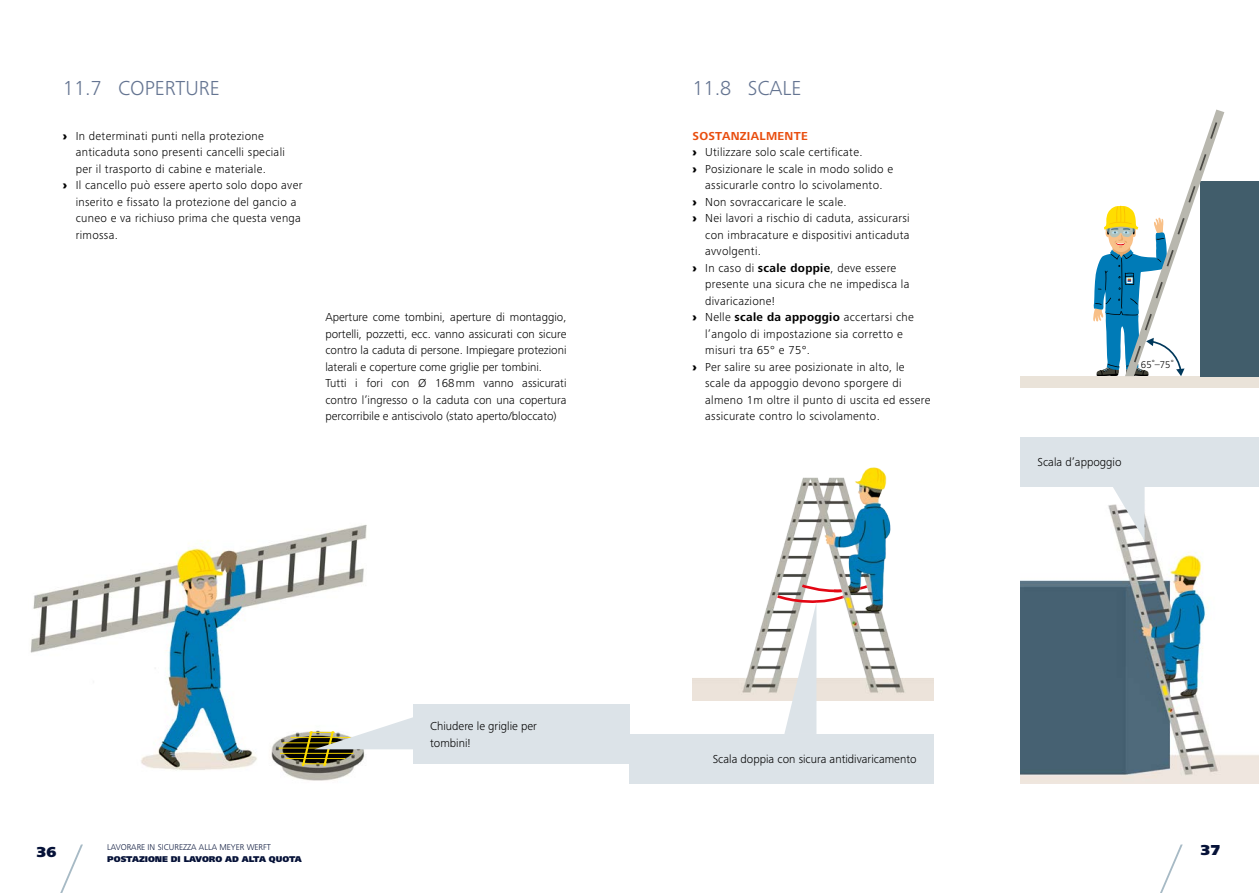
<style>
.page{position:relative;width:1259px;height:893px;background:#fff}
.page>*{position:absolute;margin:0;border:0;box-sizing:border-box;transform-origin:0 0}
.t1{font:300 21px "Frutiger Next LTW1 G";color:#647491}
.t2{font:900 15px "Frutiger Next LTW1 G";color:#061238}
.t3{font:300 12px "Frutiger Next LTW1 G";letter-spacing:.025em;color:#000}
.t4{font:300 12px/16.5px "Frutiger Next LTW1 G";color:#000}
.t5{font:700 12px "Frutiger Next LTW1 G";letter-spacing:.025em;color:#e94e0f}
.t6{font:300 10.2px "Frutiger Next LT";color:#000}
.t7{font:300 8.7px "Frutiger Next LTW1 G";color:#061238}
.t8{font:900 8.7px "Frutiger Next LTW1 G";color:#061238}
.s1{font-weight:900}
.s2{font-weight:700}
</style>
<div class="page">
<img style="left:30px;top:525px;width:337px;height:256px">
<hr style="left:279px;top:748px;width:78px;height:1px;background:#fd0">
<hr style="left:282px;top:742px;width:74px;height:1px;background:#fd0">
<hr style="left:280px;top:753px;width:74px;height:1px;background:#fd0">
<hr style="left:290px;top:737px;width:61px;height:1px;background:#fd0">
<hr style="left:285px;top:758px;width:60px;height:1px;background:#fd0">
<img style="left:692px;top:467px;width:241px;height:234px">
<img style="left:1020px;top:495px;width:239px;height:288px">
<div style="left:1020px;top:376px;width:239px;height:11px;background:#eae3d9"></div>
<div style="left:1200px;top:181px;width:59px;height:195px;background:#415d6b"></div>
<svg style="left:1093px;top:110px;width:131px;height:266px"></svg>
<div style="left:413px;top:704px;width:216px;height:59px;background:#dce3e8"></div>
<div style="left:629px;top:734px;width:304px;height:49px;background:#dce3e8"></div>
<div style="left:1020px;top:437px;width:239px;height:49px;background:#dce3e8"></div>
<svg style="left:301px;top:717px;width:112px;height:49px"></svg>
<svg style="left:775px;top:583px;width:73px;height:151px"></svg>
<svg style="left:1112px;top:486px;width:32px;height:55px"></svg>
<svg style="left:60px;top:844px;width:23px;height:49px"></svg>
<svg style="left:1160px;top:844px;width:22px;height:49px"></svg>
<h1 class="t1" style="left:63px;top:76px;width:158px">11.7 COPERTURE</h1>
<h1 class="t1" style="left:692px;top:76px;width:110px">11.8 SCALE</h1>
<p class="t3" style="left:63px;top:129px;width:202px"><span class="s1">›</span> In determinati punti nella protezione</p>
<p class="t3" style="left:76px;top:146px;width:211px">anticaduta sono presenti cancelli speciali</p>
<p class="t3" style="left:76px;top:162px;width:192px">per il trasporto di cabine e materiale.</p>
<p class="t3" style="left:63px;top:179px;width:241px"><span class="s1">›</span> Il cancello può essere aperto solo dopo aver</p>
<p class="t3" style="left:76px;top:195px;width:222px">inserito e fissato la protezione del gancio a</p>
<p class="t3" style="left:76px;top:212px;width:227px">cuneo e va richiuso prima che questa venga</p>
<p class="t3" style="left:76px;top:228px;width:44px">rimossa.</p>
<p class="t4" style="left:325px;top:309px;width:243px">Aperture come tombini, aperture di montaggio, portelli, pozzetti, ecc. vanno assicurati con sicure contro la caduta di persone. Impiegare protezioni laterali e coperture come griglie per tombini.<br>Tutti i fori con Ø 168mm vanno assicurati contro l’ingresso o la caduta con una copertura percorribile e antiscivolo (stato aperto/bloccato)</p>
<p class="t4" style="left:430px;top:718px;width:108px">Chiudere le griglie per tombini!</p>
<p class="t5" style="left:692px;top:129px;width:117px">SOSTANZIALMENTE</p>
<p class="t3" style="left:692px;top:146px;width:172px"><span class="s1">›</span> Utilizzare solo scale certificate.</p>
<p class="t3" style="left:692px;top:162px;width:202px"><span class="s1">›</span> Posizionare le scale in modo solido e</p>
<p class="t3" style="left:705px;top:179px;width:179px">assicurarle contro lo scivolamento.</p>
<p class="t3" style="left:692px;top:195px;width:156px"><span class="s1">›</span> Non sovraccaricare le scale.</p>
<p class="t3" style="left:692px;top:212px;width:219px"><span class="s1">›</span> Nei lavori a rischio di caduta, assicurarsi</p>
<p class="t3" style="left:705px;top:228px;width:206px">con imbracature e dispositivi anticaduta</p>
<p class="t3" style="left:705px;top:245px;width:57px">avvolgenti.</p>
<p class="t3" style="left:692px;top:261px;width:205px"><span class="s1">›</span> In caso di <span class="s2">scale doppie</span>, deve essere</p>
<p class="t3" style="left:705px;top:278px;width:206px">presente una sicura che ne impedisca la</p>
<p class="t3" style="left:705px;top:294px;width:71px">divaricazione!</p>
<p class="t3" style="left:692px;top:311px;width:223px"><span class="s1">›</span> Nelle <span class="s2">scale da appoggio</span> accertarsi che</p>
<p class="t3" style="left:705px;top:327px;width:199px">l’angolo di impostazione sia corretto e</p>
<p class="t3" style="left:705px;top:344px;width:106px">misuri tra 65° e 75°.</p>
<p class="t3" style="left:692px;top:360px;width:214px"><span class="s1">›</span> Per salire su aree posizionate in alto, le</p>
<p class="t3" style="left:705px;top:377px;width:198px">scale da appoggio devono sporgere di</p>
<p class="t3" style="left:705px;top:393px;width:227px">almeno 1m oltre il punto di uscita ed essere</p>
<p class="t3" style="left:705px;top:410px;width:176px">assicurate contro lo scivolamento.</p>
<p class="t4" style="left:712px;top:751px;width:205px">Scala doppia con sicura antidivaricamento</p>
<p class="t6" style="left:1141px;top:359px;width:34px">65<sup>°</sup>–75<sup>°</sup></p>
<p class="t4" style="left:1037px;top:454px;width:86px">Scala d’appoggio</p>
<p class="t2" style="left:37px;top:843px;width:21px">36</p>
<p class="t7" style="left:107px;top:842px;width:165px">LAVORARE IN SICUREZZA ALLA MEYER WERFT</p>
<p class="t2" style="left:1200px;top:841px;width:21px">37</p>
<p class="t8" style="left:107px;top:855px;width:196px">POSTAZIONE DI LAVORO AD ALTA QUOTA</p>
</div>
